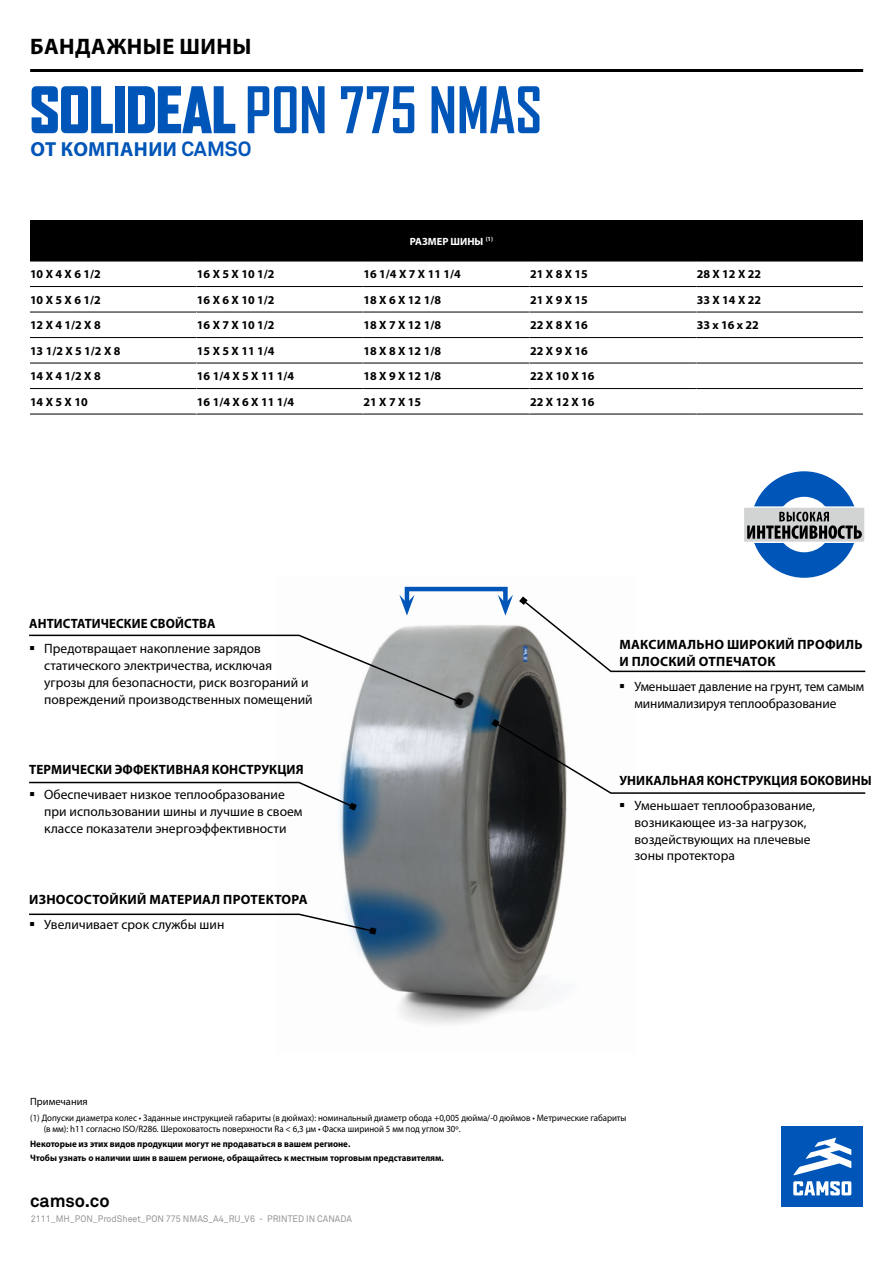
<style>
.page{position:relative;width:893px;height:1263px;background:#fff}
.page>*{position:absolute;margin:0;border:0;box-sizing:border-box;transform-origin:0 0}
.t1{font:700 61.5px "Agency FB";color:#0055b8;scale:.95 1}
.t2{font:700 22.5px "Myriad Pro";letter-spacing:.02em;color:#000}
.t3{font:700 20.4px "Myriad Pro";letter-spacing:.02em;color:#0055b8}
.t4{font:700 18px "Akkurat Office";color:#000}
.t5{font:13.5px/16.8px "Myriad Pro";color:#000}
.t6{font:700 13.5px/16.8px "Myriad Pro";letter-spacing:.01em;color:#000}
.t7{font:700 13.5px "Myriad Pro";letter-spacing:.01em;color:#000;scale:.96 1}
.t8{font:700 13.5px "Myriad Pro";letter-spacing:.01em;color:#000;scale:.95 1}
.t9{font:700 12px "Myriad Pro";color:#000}
.t10{font:700 10.5px "Myriad Pro";color:#fff}
.t11{font:10.5px "Myriad Pro";color:#000}
.t12{font:9.3px/11.2px "Myriad Pro";color:#000;scale:.95 1}
.t13{font:700 9.3px/14.2px "Myriad Pro";color:#000;scale:.95 1}
.t14{font:9.3px "Akkurat Office";color:#939598;scale:.95 1}
.s1{font-weight:900}
.s2{font-family:"Akkurat Office"}
</style>
<div class="page">
<img style="left:339px;top:586px;width:228px;height:439px">
<div style="left:743px;top:506px;width:123px;height:37px;background:#d2d3d3;border:1px solid #fff"></div>
<svg style="left:747px;top:471px;width:115px;height:107px"></svg>
<svg style="left:29px;top:634px;width:434px;height:72px"></svg>
<svg style="left:29px;top:781px;width:328px;height:29px"></svg>
<svg style="left:29px;top:913px;width:347px;height:22px"></svg>
<svg style="left:491px;top:719px;width:375px;height:75px"></svg>
<svg style="left:519px;top:596px;width:347px;height:77px"></svg>
<div style="left:405px;top:587px;width:103px;height:18px;border:4px solid #0055b8"></div>
<svg style="left:399px;top:595px;width:16px;height:21px"></svg>
<svg style="left:498px;top:595px;width:15px;height:21px"></svg>
<hr style="left:30px;top:69px;width:833px;height:3px;background:#000">
<div style="left:782px;top:1126px;width:81px;height:81px;background:#0055b8"></div>
<svg style="left:793px;top:1181px;width:58px;height:14px"></svg>
<svg style="left:793px;top:1138px;width:58px;height:37px"></svg>
<div style="left:30px;top:221px;width:833px;height:40px;background:#000"></div>
<hr style="left:30px;top:286px;width:167px;height:1px;background:#000">
<hr style="left:197px;top:286px;width:166px;height:1px;background:#000">
<hr style="left:30px;top:312px;width:167px;height:1px;background:#000">
<hr style="left:197px;top:312px;width:166px;height:1px;background:#000">
<hr style="left:30px;top:337px;width:167px;height:1px;background:#000">
<hr style="left:197px;top:337px;width:166px;height:1px;background:#000">
<hr style="left:30px;top:363px;width:167px;height:1px;background:#000">
<hr style="left:197px;top:363px;width:166px;height:1px;background:#000">
<hr style="left:30px;top:388px;width:167px;height:1px;background:#000">
<hr style="left:197px;top:388px;width:166px;height:1px;background:#000">
<hr style="left:30px;top:414px;width:167px;height:1px;background:#000">
<hr style="left:197px;top:414px;width:166px;height:1px;background:#000">
<hr style="left:363px;top:286px;width:167px;height:1px;background:#000">
<hr style="left:363px;top:312px;width:167px;height:1px;background:#000">
<hr style="left:363px;top:337px;width:167px;height:1px;background:#000">
<hr style="left:363px;top:363px;width:167px;height:1px;background:#000">
<hr style="left:363px;top:388px;width:167px;height:1px;background:#000">
<hr style="left:363px;top:414px;width:167px;height:1px;background:#000">
<hr style="left:530px;top:286px;width:166px;height:1px;background:#000">
<hr style="left:530px;top:312px;width:166px;height:1px;background:#000">
<hr style="left:530px;top:337px;width:166px;height:1px;background:#000">
<hr style="left:530px;top:363px;width:166px;height:1px;background:#000">
<hr style="left:530px;top:388px;width:166px;height:1px;background:#000">
<hr style="left:530px;top:414px;width:166px;height:1px;background:#000">
<hr style="left:696px;top:286px;width:167px;height:1px;background:#000">
<hr style="left:696px;top:312px;width:167px;height:1px;background:#000">
<hr style="left:696px;top:337px;width:167px;height:1px;background:#000">
<hr style="left:696px;top:363px;width:167px;height:1px;background:#000">
<hr style="left:696px;top:388px;width:167px;height:1px;background:#000">
<hr style="left:696px;top:414px;width:167px;height:1px;background:#000">
<hr style="left:30px;top:261px;width:167px;height:1px;background:#000">
<hr style="left:197px;top:261px;width:166px;height:1px;background:#000">
<hr style="left:363px;top:261px;width:167px;height:1px;background:#000">
<hr style="left:530px;top:261px;width:166px;height:1px;background:#000">
<hr style="left:696px;top:261px;width:167px;height:1px;background:#000">
<h2 class="t2" style="left:30px;top:32px;width:223px">БАНДАЖНЫЕ ШИНЫ</h2>
<h1 class="t1" style="left:30px;top:74px;width:541px"><span class="s1">SOLIDEAL</span> PON 775 NMAS</h1>
<h3 class="t3" style="left:30px;top:136px;width:223px">ОТ КОМПАНИИ <span class="s2">CAMSO</span></h3>
<p class="t10" style="left:410px;top:234px;width:85px">РАЗМЕР ШИНЫ <sup>(1)</sup></p>
<p class="t9" style="left:30px;top:266px;width:72px">10 X 4 X 6 1/2</p>
<p class="t9" style="left:197px;top:266px;width:79px">16 X 5 X 10 1/2</p>
<p class="t9" style="left:364px;top:266px;width:99px">16 1/4 X 7 X 11 1/4</p>
<p class="t9" style="left:530px;top:266px;width:59px">21 X 8 X 15</p>
<p class="t9" style="left:697px;top:266px;width:66px">28 X 12 X 22</p>
<p class="t9" style="left:30px;top:292px;width:72px">10 X 5 X 6 1/2</p>
<p class="t9" style="left:197px;top:292px;width:79px">16 X 6 X 10 1/2</p>
<p class="t9" style="left:364px;top:292px;width:79px">18 X 6 X 12 1/8</p>
<p class="t9" style="left:530px;top:292px;width:59px">21 X 9 X 15</p>
<p class="t9" style="left:697px;top:292px;width:66px">33 X 14 X 22</p>
<p class="t9" style="left:30px;top:317px;width:72px">12 X 4 1/2 X 8</p>
<p class="t9" style="left:197px;top:317px;width:79px">16 X 7 X 10 1/2</p>
<p class="t9" style="left:364px;top:317px;width:79px">18 X 7 X 12 1/8</p>
<p class="t9" style="left:530px;top:317px;width:59px">22 X 8 X 16</p>
<p class="t9" style="left:697px;top:317px;width:64px">33 x 16 x 22</p>
<p class="t9" style="left:30px;top:343px;width:92px">13 1/2 X 5 1/2 X 8</p>
<p class="t9" style="left:197px;top:343px;width:79px">15 X 5 X 11 1/4</p>
<p class="t9" style="left:364px;top:343px;width:79px">18 X 8 X 12 1/8</p>
<p class="t9" style="left:530px;top:343px;width:59px">22 X 9 X 16</p>
<p class="t9" style="left:30px;top:368px;width:72px">14 X 4 1/2 X 8</p>
<p class="t9" style="left:197px;top:368px;width:99px">16 1/4 X 5 X 11 1/4</p>
<p class="t9" style="left:364px;top:368px;width:79px">18 X 9 X 12 1/8</p>
<p class="t9" style="left:530px;top:368px;width:66px">22 X 10 X 16</p>
<p class="t9" style="left:30px;top:394px;width:59px">14 X 5 X 10</p>
<p class="t9" style="left:197px;top:394px;width:99px">16 1/4 X 6 X 11 1/4</p>
<p class="t9" style="left:364px;top:394px;width:59px">21 X 7 X 15</p>
<p class="t9" style="left:530px;top:394px;width:66px">22 X 12 X 16</p>
<p class="t8" style="left:29px;top:615px;width:198px">АНТИСТАТИЧЕСКИЕ СВОЙСТВА</p>
<p class="t5" style="left:44px;top:640px;width:270px;text-indent:-15px">▪ Предотвращает накопление зарядов статического электричества, исключая угрозы для безопасности, риск возгораний и повреждений производственных помещений</p>
<p class="t6" style="left:29px;top:760px;width:276px">ТЕРМИЧЕСКИ ЭФФЕКТИВНАЯ КОНСТРУКЦИЯ</p>
<p class="t5" style="left:44px;top:786px;width:260px;text-indent:-15px">▪ Обеспечивает низкое теплообразование при использовании шины и лучшие в своем классе показатели энергоэффективности</p>
<p class="t6" style="left:29px;top:891px;width:280px">ИЗНОСОСТОЙКИЙ МАТЕРИАЛ ПРОТЕКТОРА</p>
<p class="t5" style="left:29px;top:916px;width:197px">▪ Увеличивает срок службы шин</p>
<p class="t6" style="left:619px;top:636px;width:245px">МАКСИМАЛЬНО ШИРОКИЙ ПРОФИЛЬ<br>И ПЛОСКИЙ ОТПЕЧАТОК</p>
<p class="t5" style="left:634px;top:678px;width:231px;text-indent:-15px">▪ Уменьшает давление на грунт, тем самым минимализируя теплообразование</p>
<p class="t7" style="left:619px;top:771px;width:264px">УНИКАЛЬНАЯ КОНСТРУКЦИЯ БОКОВИНЫ</p>
<p class="t5" style="left:634px;top:797px;width:182px;text-indent:-15px">▪ Уменьшает теплообразование, возникающее из-за нагрузок, воздействующих на плечевые зоны протектора</p>
<p class="t11" style="left:30px;top:1095px;width:59px">Примечания</p>
<p class="t12" style="left:44px;top:1112px;width:615px;text-indent:-14px">(1) Допуски диаметра колес • Заданные инструкцией габариты (в дюймах): номинальный диаметр обода +0,005 дюйма/-0 дюймов • Метрические габариты (в мм): h11 согласно ISO/R286. Шероховатость поверхности Ra &lt; 6,3 μм • Фаска шириной 5 мм под углом 30º.</p>
<p class="t13" style="left:30px;top:1136px;width:437px">Некоторые из этих видов продукции могут не продаваться в вашем регионе.<br>Чтобы узнать о наличии шин в вашем регионе, обращайтесь к местным торговым представителям.</p>
<h3 class="t4" style="left:30px;top:1189px;width:81px">camso.co</h3>
<p class="t14" style="left:31px;top:1213px;width:339px">2111_MH_PON_ProdSheet_PON 775 NMAS_A4_RU_V6 - PRINTED IN CANADA</p>
</div>
